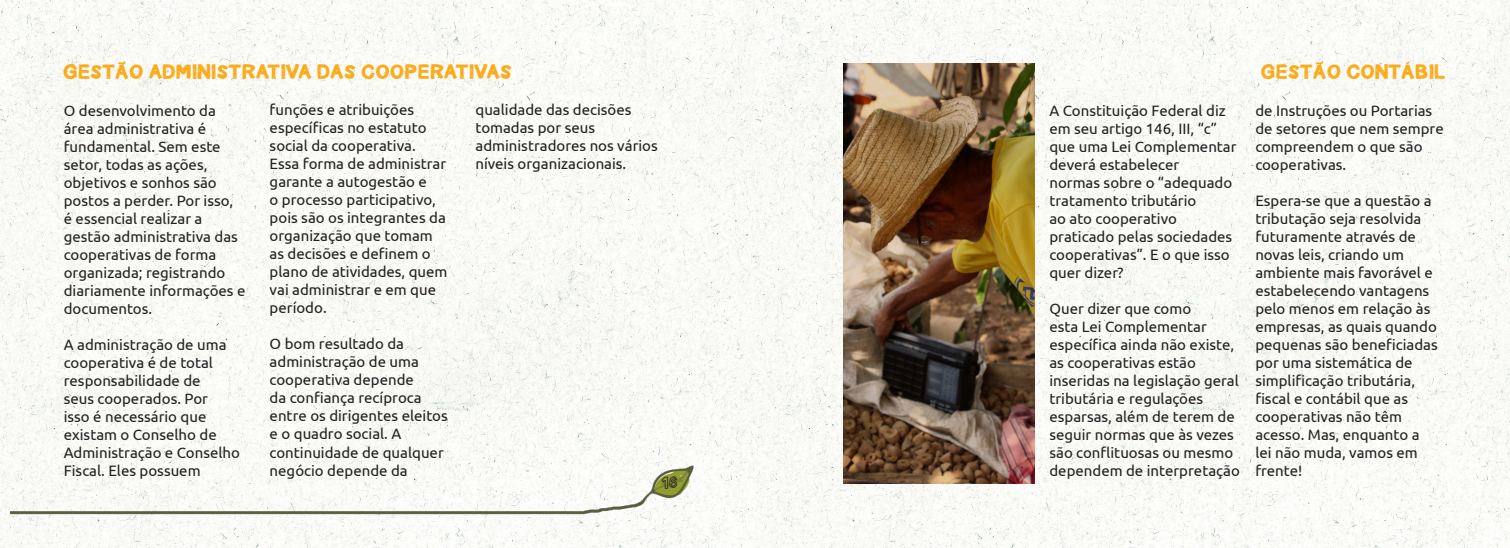
<style>
.page{position:relative;width:1510px;height:548px;background:#fff}
.page>*{position:absolute;margin:0;border:0;box-sizing:border-box;transform-origin:0 0}
.t1{font:17.5px "Carnetdevoyage";color:#fcaa18}
.t2{font:15px/18px "Ubuntu";color:#231f20}
.t3{font:15px "Carnetdevoyage";color:#231f20}
</style>
<div class="page">
<img style="left:0;top:0;width:1509px;height:547px">
<img style="left:843px;top:64px;width:191px;height:419px">
<img style="left:11px;top:458px;width:744px;height:79px">
<p class="t1" style="left:64px;top:58px;width:450px">GESTÃO ADMINISTRATIVA DAS COOPERATIVAS</p>
<p class="t2" style="left:64px;top:101px;width:183px">O desenvolvimento da área administrativa é fundamental. Sem este setor, todas as ações, objetivos e sonhos são postos a perder. Por isso,<br>é essencial realizar a gestão administrativa das cooperativas de forma organizada; registrando diariamente informações e documentos.</p>
<p class="t2" style="left:64px;top:335px;width:178px">A administração de uma cooperativa é de total responsabilidade de<br>seus cooperados. Por<br>isso é necessário que existam o Conselho de<br>Administração e Conselho<br>Fiscal. Eles possuem</p>
<p class="t2" style="left:270px;top:100px;width:179px">funções e atribuições específicas no estatuto social da cooperativa.<br>Essa forma de administrar garante a autogestão e<br>o processo participativo, pois são os integrantes da organização que tomam as decisões e definem o plano de atividades, quem vai administrar e em que período.</p>
<p class="t2" style="left:270px;top:334px;width:179px">O bom resultado da administração de uma cooperativa depende<br>da confiança recíproca entre os dirigentes eleitos e o quadro social. A continuidade de qualquer negócio depende da</p>
<p class="t2" style="left:475px;top:100px;width:184px">qualidade das decisões tomadas por seus administradores nos vários níveis organizacionais.</p>
<p class="t3" style="left:661px;top:471px;width:18px">16</p>
<p class="t2" style="left:1049px;top:101px;width:189px">A Constituição Federal diz em seu artigo 146, III, “c” que uma Lei Complementar deverá estabelecer<br>normas sobre o “adequado tratamento tributário<br>ao ato cooperativo praticado pelas sociedades cooperativas”. E o que isso quer dizer?</p>
<p class="t2" style="left:1049px;top:299px;width:192px">Quer dizer que como<br>esta Lei Complementar específica ainda não existe, as cooperativas estão inseridas na legislação geral tributária e regulações esparsas, além de terem de seguir normas que às vezes são conflituosas ou mesmo dependem de interpretação</p>
<p class="t1" style="left:1261px;top:58px;width:186px">GESTÃO CONTÁBIL</p>
<p class="t2" style="left:1255px;top:101px;width:190px">de Instruções ou Portarias de setores que nem sempre compreendem o que são cooperativas.</p>
<p class="t2" style="left:1255px;top:191px;width:184px">Espera-se que a questão a tributação seja resolvida futuramente através de novas leis, criando um ambiente mais favorável e estabelecendo vantagens pelo menos em relação às empresas, as quais quando pequenas são beneficiadas por uma sistemática de simplificação tributária, fiscal e contábil que as cooperativas não têm acesso. Mas, enquanto a lei não muda, vamos em frente!</p>
</div>
